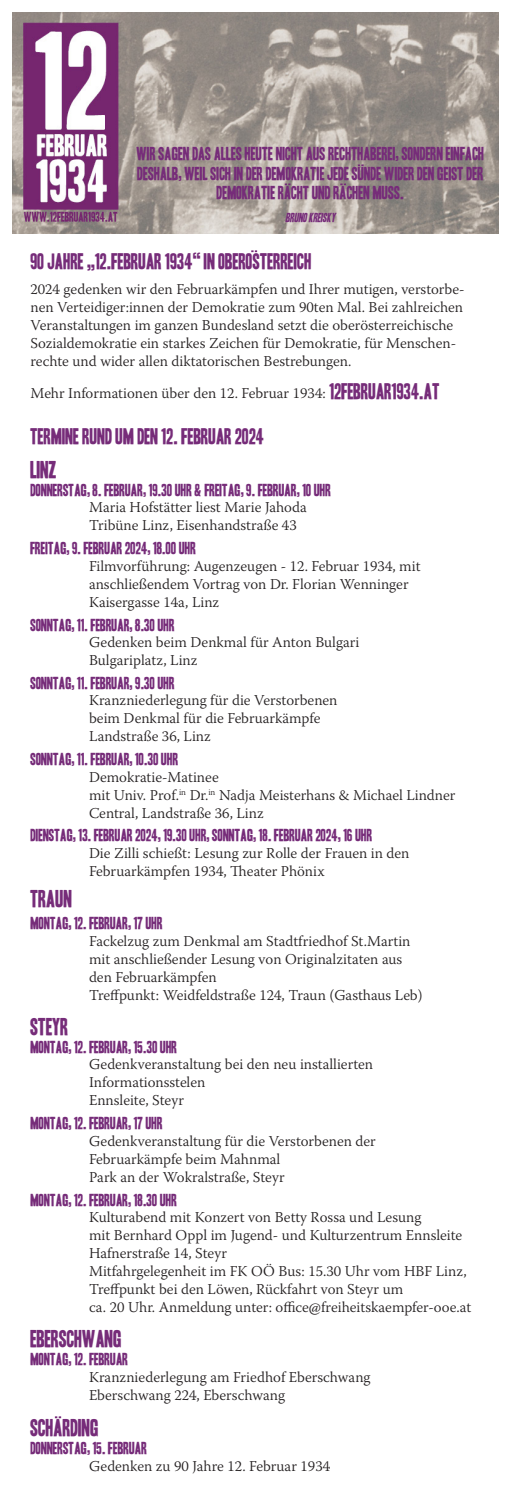
<style>
.page{position:relative;width:511px;height:1489px;background:#fff}
.page>*{position:absolute;margin:0;border:0;box-sizing:border-box;transform-origin:0 0}
.t1{font:21px "Headline One HPLHS";letter-spacing:-.01em;color:#762c79}
.t2{font:19.5px "Headline One HPLHS";letter-spacing:-.01em;color:#762c79}
.t3{font:16.2px/19.5px "Headline One HPLHS";letter-spacing:-.01em;color:#762c79;text-align:center}
.t4{font:300 15px/18px "Warnock Pro";color:#231f20}
.t5{font:15px "Headline One HPLHS";letter-spacing:-.01em;color:#762c79}
.t6{font:italic 11.25px "Headline One HPLHS";color:#762c79}
.s1{font-family:"Headline One HPLHS";font-weight:400;font-size:19.5px;color:#762c79}
</style>
<div class="page">
<img style="left:13px;top:13px;width:484px;height:220px">
<svg style="left:357px;top:164px;width:6px;height:2px"></svg>
<svg style="left:340px;top:183px;width:6px;height:2px"></svg>
<svg style="left:284px;top:183px;width:6px;height:2px"></svg>
<svg style="left:251px;top:250px;width:6px;height:2px"></svg>
<p class="t3" style="left:136px;top:145px;width:349px">WIR SAGEN DAS ALLES HEUTE NICHT AUS RECHTHABEREI, SONDERN EINFACH<br>DESHALB, WEIL SICH IN DER DEMOKRATIE JEDE SUNDE WIDER DEN GEIST DER<br>DEMOKRATIE RACHT UND RACHEN MUSS.</p>
<p class="t6" style="left:285px;top:212px;width:53px">BRUNO KREISKY</p>
<h2 class="t2" style="left:95px;top:252px;width:218px">12.FEBRUAR 1934“ IN OBEROSTERREICH</h2>
<p class="t4" style="left:30px;top:280px;width:435px">2024 gedenken wir den Februarkämpfen und Ihrer mutigen, verstorbe&shy;nen Verteidiger:innen der Demokratie zum 90ten Mal. Bei zahlreichen Veranstaltungen im ganzen Bundesland setzt die oberösterreichische Sozialdemokratie ein starkes Zeichen für Demokratie, für Menschen&shy;rechte und wider allen diktatorischen Bestrebungen.</p>
<p class="t4" style="left:30px;top:383px;width:411px">Mehr Informationen über den 12. Februar 1934: <span class="s1">12FEBRUAR1934.AT</span></p>
<h2 class="t2" style="left:30px;top:427px;width:235px">TERMINE RUND UM DEN 12. FEBRUAR 2024</h2>
<h1 class="t1" style="left:30px;top:459px;width:28px">LINZ</h1>
<p class="t5" style="left:30px;top:483px;width:302px">DONNERSTAG, 8. FEBRUAR, 19.30 UHR &amp; FREITAG, 9. FEBRUAR, 10 UHR</p>
<p class="t4" style="left:89px;top:498px;width:219px">Maria Hofstätter liest Marie Jahoda<br>Tribüne Linz, Eisenhandstraße 43</p>
<p class="t5" style="left:30px;top:541px;width:167px">FREITAG, 9. FEBRUAR 2024, 18.00 UHR</p>
<p class="t4" style="left:89px;top:556px;width:333px">Filmvorführung: Augenzeugen - 12. Februar 1934, mit anschließendem Vortrag von Dr. Florian Wenninger<br>Kaisergasse 14a, Linz</p>
<p class="t5" style="left:30px;top:617px;width:146px">SONNTAG, 11. FEBRUAR, 8.30 UHR</p>
<p class="t4" style="left:89px;top:633px;width:272px">Gedenken beim Denkmal für Anton Bulgari<br>Bulgariplatz, Linz</p>
<p class="t5" style="left:30px;top:675px;width:146px">SONNTAG, 11. FEBRUAR, 9.30 UHR</p>
<p class="t4" style="left:89px;top:691px;width:250px">Kranzniederlegung für die Verstorbenen beim Denkmal für die Februarkämpfe<br>Landstraße 36, Linz</p>
<p class="t5" style="left:30px;top:752px;width:149px">SONNTAG, 11. FEBRUAR, 10.30 UHR</p>
<p class="t4" style="left:89px;top:767px;width:367px">Demokratie-Matinee<br>mit Univ. Prof.<sup>in</sup> Dr.<sup>in</sup> Nadja Meisterhans &amp; Michael Lindner<br>Central, Landstraße 36, Linz</p>
<p class="t5" style="left:30px;top:828px;width:343px">DIENSTAG, 13. FEBRUAR 2024, 19.30 UHR, SONNTAG, 18. FEBRUAR 2024, 16 UHR</p>
<p class="t4" style="left:89px;top:843px;width:322px">Die Zilli schießt: Lesung zur Rolle der Frauen in den<br>Februarkämpfen 1934, Theater Phönix</p>
<h1 class="t1" style="left:30px;top:888px;width:43px">TRAUN</h1>
<p class="t5" style="left:30px;top:916px;width:134px">MONTAG, 12. FEBRUAR, 17 UHR</p>
<p class="t4" style="left:89px;top:931px;width:335px">Fackelzug zum Denkmal am Stadtfriedhof St.Martin mit anschließender Lesung von Originalzitaten aus den Februarkämpfen<br>Treffpunkt: Weidfeldstraße 124, Traun (Gasthaus Leb)</p>
<h1 class="t1" style="left:30px;top:1016px;width:39px">STEYR</h1>
<p class="t5" style="left:30px;top:1039px;width:148px">MONTAG, 12. FEBRUAR, 15.30 UHR</p>
<p class="t4" style="left:89px;top:1055px;width:285px">Gedenkveranstaltung bei den neu installierten<br>Informationsstelen<br>Ennsleite, Steyr</p>
<p class="t5" style="left:30px;top:1116px;width:134px">MONTAG, 12. FEBRUAR, 17 UHR</p>
<p class="t4" style="left:89px;top:1131px;width:288px">Gedenkveranstaltung für die Verstorbenen der<br>Februarkämpfe beim Mahnmal<br>Park an der Wokralstraße, Steyr</p>
<p class="t5" style="left:30px;top:1192px;width:148px">MONTAG, 12. FEBRUAR, 18.30 UHR</p>
<p class="t4" style="left:89px;top:1207px;width:383px">Kulturabend mit Konzert von Betty Rossa und Lesung<br>mit Bernhard Oppl im Jugend- und Kulturzentrum Ennsleite Hafnerstraße 14, Steyr<br>Mitfahrgelegenheit im FK OÖ Bus: 15.30 Uhr vom HBF Linz, Treffpunkt bei den Löwen, Rückfahrt von Steyr um<br>ca. 20 Uhr. Anmeldung unter: office@freiheitskaempfer-ooe.at</p>
<h1 class="t1" style="left:30px;top:1328px;width:93px">EBERSCHWANG</h1>
<p class="t5" style="left:30px;top:1351px;width:99px">MONTAG, 12. FEBRUAR</p>
<p class="t4" style="left:89px;top:1367px;width:283px">Kranzniederlegung am Friedhof Eberschwang<br>Eberschwang 224, Eberschwang</p>
<h1 class="t1" style="left:30px;top:1417px;width:70px">SCHARDING</h1>
<p class="t5" style="left:30px;top:1441px;width:118px">DONNERSTAG, 15. FEBRUAR</p>
<p class="t4" style="left:89px;top:1456px;width:242px">Gedenken zu 90 Jahre 12. Februar 1934</p>
<h2 class="t2" style="left:30px;top:252px;width:55px">90 JAHRE</h2>
<h2 class="t2" style="left:87px;top:264px;width:9px">”</h2>
</div>
